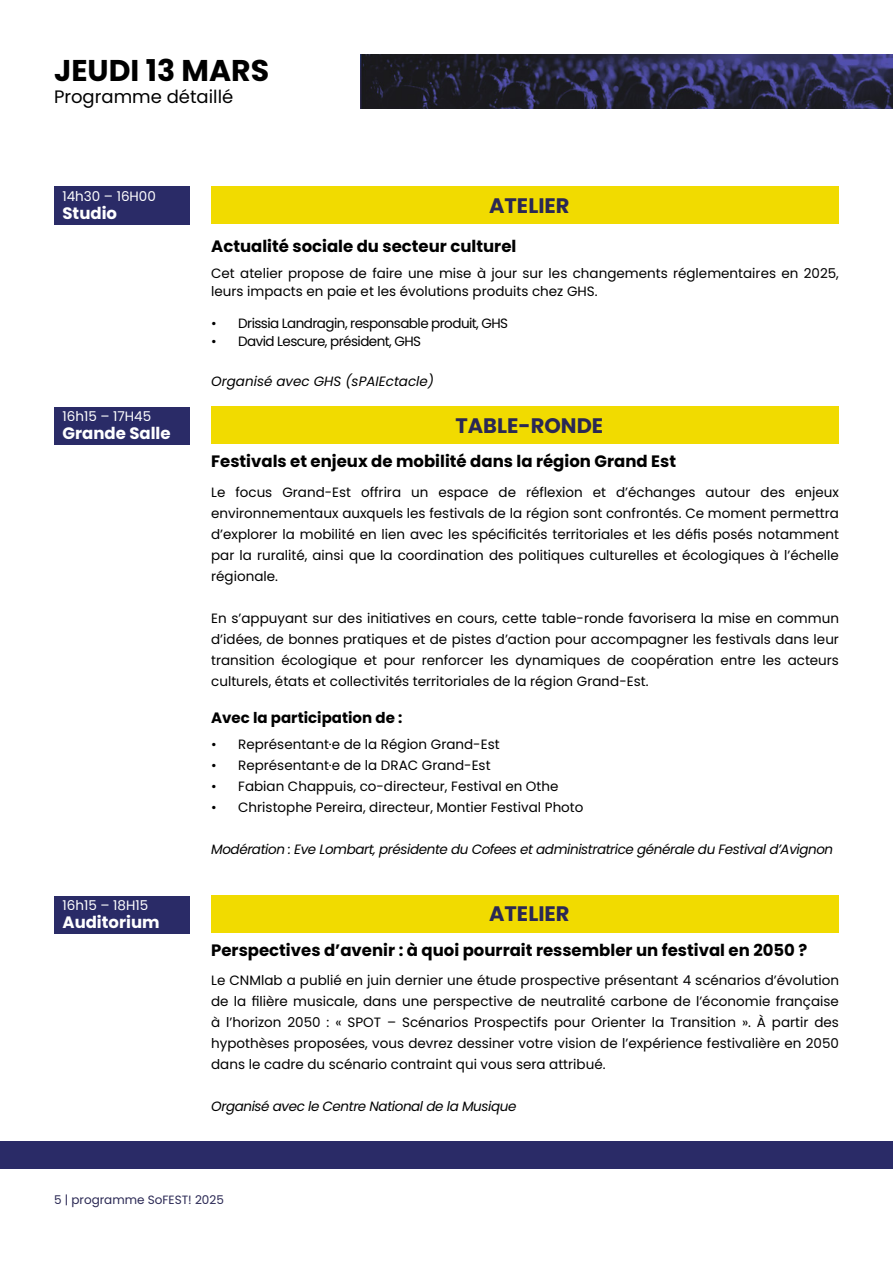
<style>
.page{position:relative;width:893px;height:1263px;background:#fff}
.page>*{position:absolute;margin:0;border:0;box-sizing:border-box;transform-origin:0 0}
.t1{font:700 30px "Poppins";color:#000}
.t2{font:700 21px "Poppins";color:#2a2854}
.t3{font:18px "Poppins";color:#000}
.t4{font:700 16.5px "Poppins";color:#000}
.t5{font:700 16.5px "Poppins";color:#fff}
.t6{font:700 15px "Poppins";color:#000}
.t7{font:13.5px/21px "Poppins";color:#000;text-align:justify}
.t8{font:italic 13.5px "Poppins";letter-spacing:-.03em;color:#000}
.t9{font:13.5px "Poppins";letter-spacing:-.04em;color:#000}
.t10{font:13.5px "Poppins";color:#fff}
.t11{font:italic 13.5px "Poppins";color:#000}
.t12{font:12px "Poppins";color:#2a2854}
</style>
<div class="page">
<div style="left:0;top:1142px;width:893px;height:27px;background:#2a2b67"></div>
<div style="left:54px;top:186px;width:136px;height:19px;background:#2a2b67"></div>
<div style="left:54px;top:201px;width:136px;height:23px;background:#2a2b67"></div>
<div style="left:54px;top:407px;width:136px;height:18px;background:#2a2b67"></div>
<div style="left:54px;top:421px;width:136px;height:24px;background:#2a2b67"></div>
<div style="left:54px;top:896px;width:136px;height:18px;background:#2a2b67"></div>
<div style="left:54px;top:910px;width:136px;height:23px;background:#2a2b67"></div>
<div style="left:211px;top:186px;width:628px;height:38px;background:#f1db00"></div>
<div style="left:211px;top:406px;width:628px;height:38px;background:#f1db00"></div>
<div style="left:211px;top:895px;width:628px;height:38px;background:#f1db00"></div>
<img style="left:360px;top:54px;width:533px;height:54px">
<h1 class="t1" style="left:54px;top:53px;width:217px">JEUDI 13 MARS</h1>
<h3 class="t3" style="left:54px;top:87px;width:181px">Programme détaillé</h3>
<p class="t10" style="left:63px;top:188px;width:95px">14h30 – 16H00</p>
<p class="t5" style="left:63px;top:203px;width:56px">Studio</p>
<p class="t10" style="left:63px;top:408px;width:90px">16h15 – 17H45</p>
<p class="t5" style="left:63px;top:423px;width:110px">Grande Salle</p>
<p class="t10" style="left:63px;top:897px;width:87px">16h15 – 18H15</p>
<p class="t5" style="left:63px;top:912px;width:99px">Auditorium</p>
<h2 class="t2" style="left:489px;top:193px;width:82px">ATELIER</h2>
<p class="t4" style="left:211px;top:236px;width:307px">Actualité sociale du secteur culturel</p>
<p class="t7" style="left:211px;top:265px;width:629px;line-height:18px">Cet atelier propose de faire une mise à jour sur les changements réglementaires en 2025, leurs impacts en paie et les évolutions produits chez GHS.</p>
<p class="t9" style="left:211px;top:315px;width:298px">• Drissia Landragin, responsable produit, GHS</p>
<p class="t9" style="left:211px;top:333px;width:211px">• David Lescure, président, GHS</p>
<p class="t11" style="left:211px;top:374px;width:224px">Organisé avec GHS (sPAIEctacle)</p>
<h2 class="t2" style="left:455px;top:413px;width:149px">TABLE-RONDE</h2>
<p class="t4" style="left:211px;top:452px;width:466px">Festivals et enjeux de mobilité dans la région Grand Est</p>
<p class="t7" style="left:211px;top:482px;width:629px">Le focus Grand-Est offrira un espace de réflexion et d’échanges autour des enjeux environnementaux auxquels les festivals de la région sont confrontés. Ce moment permettra d’explorer la mobilité en lien avec les spécificités territoriales et les défis posés notamment par la ruralité, ainsi que la coordination des politiques culturelles et écologiques à l’échelle régionale.</p>
<p class="t7" style="left:211px;top:608px;width:629px">En s’appuyant sur des initiatives en cours, cette table-ronde favorisera la mise en commun d’idées, de bonnes pratiques et de pistes d’action pour accompagner les festivals dans leur transition écologique et pour renforcer les dynamiques de coopération entre les acteurs culturels, états et collectivités territoriales de la région Grand-Est.</p>
<p class="t6" style="left:211px;top:709px;width:193px">Avec la participation de :</p>
<p class="t7" style="left:211px;top:734px;width:290px">• Représentant·e de la Région Grand-Est</p>
<p class="t7" style="left:211px;top:755px;width:281px">• Représentant·e de la DRAC Grand-Est</p>
<p class="t7" style="left:211px;top:776px;width:349px">• Fabian Chappuis, co-directeur, Festival en Othe</p>
<p class="t7" style="left:211px;top:797px;width:374px">• Christophe Pereira, directeur, Montier Festival Photo</p>
<p class="t8" style="left:211px;top:841px;width:624px">Modération : Eve Lombart, présidente du Cofees et administratrice générale du Festival d’Avignon</p>
<h2 class="t2" style="left:489px;top:901px;width:82px">ATELIER</h2>
<p class="t4" style="left:211px;top:940px;width:598px">Perspectives d’avenir : à quoi pourrait ressembler un festival en 2050 ?</p>
<p class="t7" style="left:211px;top:970px;width:629px">Le CNMlab a publié en juin dernier une étude prospective présentant 4 scénarios d’évolution de la filière musicale, dans une perspective de neutralité carbone de l’économie française à l’horizon 2050 : « SPOT – Scénarios Prospectifs pour Orienter la Transition ». À partir des hypothèses proposées, vous devrez dessiner votre vision de l’expérience festivalière en 2050 dans le cadre du scénario contraint qui vous sera attribué.</p>
<p class="t8" style="left:211px;top:1099px;width:307px">Organisé avec le Centre National de la Musique</p>
<p class="t12" style="left:54px;top:1192px;width:171px">5 | programme SoFEST! 2025</p>
</div>
